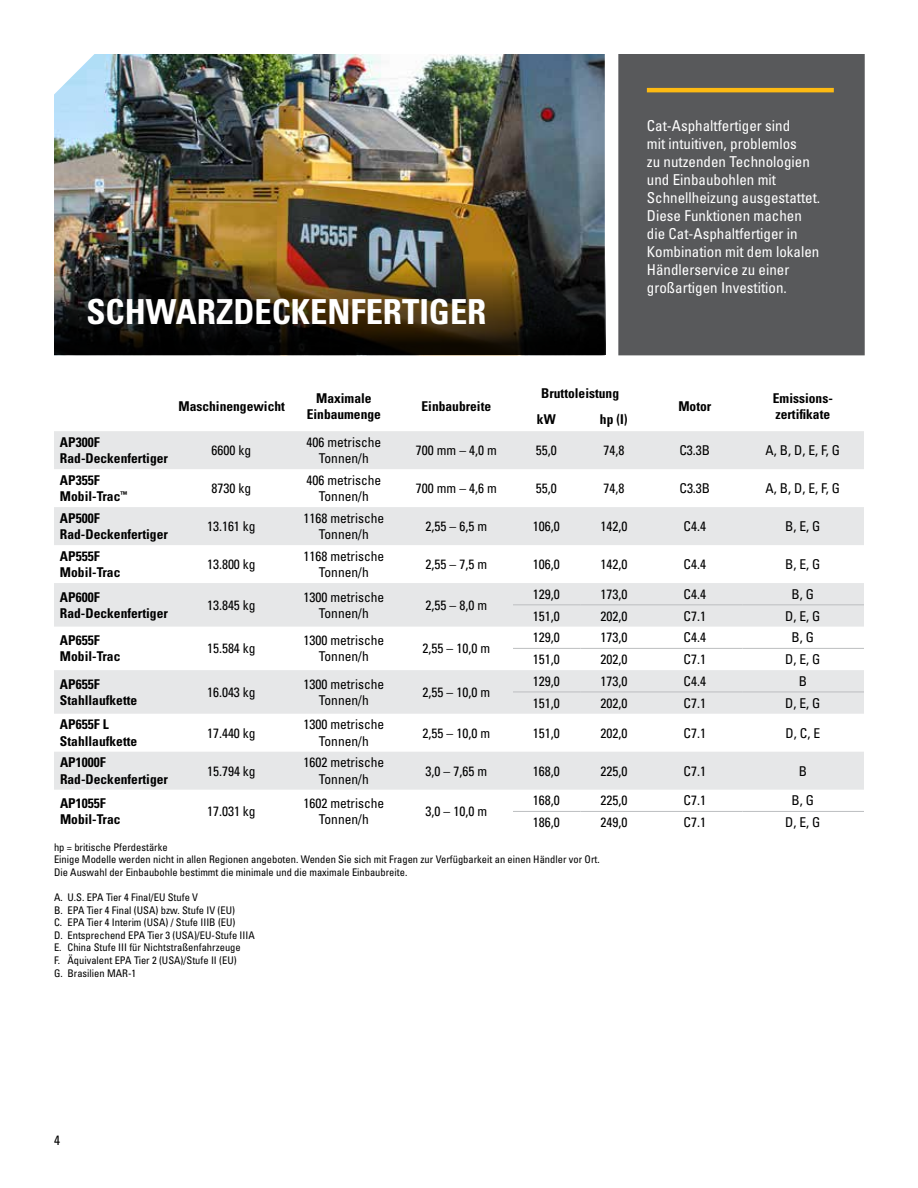
<style>
.page{position:relative;width:918px;height:1188px;background:#fff}
.page>*{position:absolute;margin:0;border:0;box-sizing:border-box;transform-origin:0 0}
.t1{font:700 condensed 34.5px "Univers LT Std";color:#fff}
.t2{font:condensed 15px/18px "Univers LT Std";color:#fff}
.t3{font:condensed 13.5px/16.2px "Univers LT Std";color:#000;text-align:center}
.t4{font:700 condensed 13.5px/16.2px "Univers LT Std";color:#000}
.t5{font:condensed 10.5px/12.6px "Univers LT Std";color:#000}
</style>
<div class="page">
<img style="left:54px;top:54px;width:551px;height:57px">
<div style="left:618px;top:54px;width:247px;height:301px;background:#58595b"></div>
<hr style="left:647px;top:88px;width:187px;height:4px;background:#fdba12">
<img style="left:54px;top:111px;width:552px;height:244px">
<svg style="left:54px;top:431px;width:810px;height:114px;fill:#e6e7e8"></svg>
<svg style="left:54px;top:583px;width:810px;height:207px;fill:#e6e7e8"></svg>
<hr style="left:513px;top:605px;width:67px;height:1px;background:#bcbec0">
<hr style="left:580px;top:605px;width:68px;height:1px;background:#bcbec0">
<hr style="left:648px;top:605px;width:94px;height:1px;background:#bcbec0">
<hr style="left:742px;top:605px;width:122px;height:1px;background:#bcbec0">
<hr style="left:513px;top:648px;width:67px;height:1px;background:#bcbec0">
<hr style="left:580px;top:648px;width:68px;height:1px;background:#bcbec0">
<hr style="left:648px;top:648px;width:94px;height:1px;background:#bcbec0">
<hr style="left:742px;top:648px;width:122px;height:1px;background:#bcbec0">
<hr style="left:513px;top:692px;width:67px;height:1px;background:#bcbec0">
<hr style="left:580px;top:692px;width:68px;height:1px;background:#bcbec0">
<hr style="left:648px;top:692px;width:94px;height:1px;background:#bcbec0">
<hr style="left:742px;top:692px;width:122px;height:1px;background:#bcbec0">
<hr style="left:513px;top:811px;width:67px;height:1px;background:#bcbec0">
<hr style="left:580px;top:811px;width:68px;height:1px;background:#bcbec0">
<hr style="left:648px;top:811px;width:94px;height:1px;background:#bcbec0">
<hr style="left:742px;top:811px;width:122px;height:1px;background:#bcbec0">
<h1 class="t1" style="left:86px;top:290px;width:402px">SCHWARZDECKENFERTIGER</h1>
<p class="t4" style="left:178px;top:398px;width:108px">Maschinengewicht</p>
<p class="t4" style="left:307px;top:390px;width:76px;text-align:center">Maximale<br>Einbaumenge</p>
<p class="t4" style="left:421px;top:398px;width:71px">Einbaubreite</p>
<p class="t2" style="left:647px;top:116px;width:175px">Cat-Asphaltfertiger sind<br>mit intuitiven, problemlos<br>zu nutzenden Technologien und Einbaubohlen mit<br>Schnellheizung ausgestattet.<br>Diese Funktionen machen die Cat-Asphaltfertiger in<br>Kombination mit dem lokalen<br>Händlerservice zu einer großartigen Investition.</p>
<p class="t4" style="left:541px;top:385px;width:80px">Bruttoleistung</p>
<p class="t4" style="left:537px;top:411px;width:20px">kW</p>
<p class="t4" style="left:600px;top:411px;width:29px">hp (I)</p>
<p class="t4" style="left:678px;top:398px;width:34px">Motor</p>
<p class="t4" style="left:773px;top:390px;width:61px">Emissions&shy;zertifikate</p>
<p class="t4" style="left:60px;top:434px;width:109px">AP300F<br>Rad-Deckenfertiger</p>
<p class="t3" style="left:212px;top:442px;width:41px">6600 kg</p>
<p class="t3" style="left:306px;top:434px;width:76px">406 metrische<br>Tonnen/h</p>
<p class="t3" style="left:416px;top:442px;width:82px">700 mm – 4,0 m</p>
<p class="t3" style="left:536px;top:442px;width:22px">55,0</p>
<p class="t3" style="left:603px;top:442px;width:22px">74,8</p>
<p class="t3" style="left:679px;top:442px;width:32px">C3.3B</p>
<p class="t3" style="left:766px;top:442px;width:76px">A, B, D, E, F, G</p>
<p class="t4" style="left:60px;top:472px;width:69px">AP355F<br>Mobil-Trac<sup>™</sup></p>
<p class="t3" style="left:212px;top:480px;width:41px">8730 kg</p>
<p class="t3" style="left:306px;top:472px;width:76px">406 metrische<br>Tonnen/h</p>
<p class="t3" style="left:416px;top:480px;width:82px">700 mm – 4,6 m</p>
<p class="t3" style="left:536px;top:480px;width:22px">55,0</p>
<p class="t3" style="left:603px;top:480px;width:22px">74,8</p>
<p class="t3" style="left:679px;top:480px;width:32px">C3.3B</p>
<p class="t3" style="left:766px;top:480px;width:76px">A, B, D, E, F, G</p>
<p class="t4" style="left:60px;top:510px;width:109px">AP500F<br>Rad-Deckenfertiger</p>
<p class="t3" style="left:207px;top:518px;width:50px">13.161 kg</p>
<p class="t3" style="left:303px;top:510px;width:82px">1168 metrische<br>Tonnen/h</p>
<p class="t3" style="left:426px;top:518px;width:63px">2,55 – 6,5 m</p>
<p class="t3" style="left:533px;top:518px;width:28px">106,0</p>
<p class="t3" style="left:600px;top:518px;width:28px">142,0</p>
<p class="t3" style="left:684px;top:518px;width:24px">C4.4</p>
<p class="t3" style="left:785px;top:518px;width:37px">B, E, G</p>
<p class="t4" style="left:60px;top:548px;width:62px">AP555F<br>Mobil-Trac</p>
<p class="t3" style="left:207px;top:556px;width:50px">13.800 kg</p>
<p class="t3" style="left:303px;top:548px;width:82px">1168 metrische<br>Tonnen/h</p>
<p class="t3" style="left:426px;top:556px;width:63px">2,55 – 7,5 m</p>
<p class="t3" style="left:533px;top:556px;width:28px">106,0</p>
<p class="t3" style="left:600px;top:556px;width:28px">142,0</p>
<p class="t3" style="left:684px;top:556px;width:24px">C4.4</p>
<p class="t3" style="left:785px;top:556px;width:37px">B, E, G</p>
<p class="t4" style="left:60px;top:589px;width:109px">AP600F<br>Rad-Deckenfertiger</p>
<p class="t3" style="left:207px;top:597px;width:50px">13.845 kg</p>
<p class="t3" style="left:303px;top:589px;width:82px">1300 metrische<br>Tonnen/h</p>
<p class="t3" style="left:426px;top:597px;width:63px">2,55 – 8,0 m</p>
<p class="t3" style="left:533px;top:586px;width:28px">129,0</p>
<p class="t3" style="left:600px;top:586px;width:28px">173,0</p>
<p class="t3" style="left:684px;top:586px;width:24px">C4.4</p>
<p class="t3" style="left:792px;top:586px;width:24px">B, G</p>
<p class="t3" style="left:533px;top:608px;width:28px">151,0</p>
<p class="t3" style="left:600px;top:608px;width:28px">202,0</p>
<p class="t3" style="left:684px;top:608px;width:24px">C7.1</p>
<p class="t3" style="left:785px;top:608px;width:37px">D, E, G</p>
<p class="t4" style="left:60px;top:632px;width:62px">AP655F<br>Mobil-Trac</p>
<p class="t3" style="left:207px;top:640px;width:50px">15.584 kg</p>
<p class="t3" style="left:303px;top:632px;width:82px">1300 metrische<br>Tonnen/h</p>
<p class="t3" style="left:423px;top:640px;width:69px">2,55 – 10,0 m</p>
<p class="t4" style="left:60px;top:676px;width:79px">AP655F<br>Stahllaufkette</p>
<p class="t3" style="left:207px;top:684px;width:50px">16.043 kg</p>
<p class="t3" style="left:303px;top:676px;width:82px">1300 metrische<br>Tonnen/h</p>
<p class="t3" style="left:423px;top:684px;width:69px">2,55 – 10,0 m</p>
<p class="t3" style="left:533px;top:629px;width:28px">129,0</p>
<p class="t3" style="left:600px;top:629px;width:28px">173,0</p>
<p class="t3" style="left:684px;top:629px;width:24px">C4.4</p>
<p class="t3" style="left:792px;top:629px;width:24px">B, G</p>
<p class="t3" style="left:533px;top:651px;width:28px">151,0</p>
<p class="t3" style="left:600px;top:651px;width:28px">202,0</p>
<p class="t3" style="left:684px;top:651px;width:24px">C7.1</p>
<p class="t3" style="left:785px;top:651px;width:37px">D, E, G</p>
<p class="t3" style="left:533px;top:673px;width:28px">129,0</p>
<p class="t3" style="left:600px;top:673px;width:28px">173,0</p>
<p class="t3" style="left:684px;top:673px;width:24px">C4.4</p>
<p class="t3" style="left:799px;top:673px;width:10px">B</p>
<p class="t3" style="left:533px;top:695px;width:28px">151,0</p>
<p class="t3" style="left:600px;top:695px;width:28px">202,0</p>
<p class="t3" style="left:684px;top:695px;width:24px">C7.1</p>
<p class="t3" style="left:785px;top:695px;width:37px">D, E, G</p>
<p class="t4" style="left:60px;top:717px;width:79px">AP655F L<br>Stahllaufkette</p>
<p class="t3" style="left:207px;top:725px;width:50px">17.440 kg</p>
<p class="t3" style="left:303px;top:716px;width:82px">1300 metrische<br>Tonnen/h</p>
<p class="t3" style="left:423px;top:725px;width:69px">2,55 – 10,0 m</p>
<p class="t3" style="left:533px;top:725px;width:28px">151,0</p>
<p class="t3" style="left:600px;top:725px;width:28px">202,0</p>
<p class="t3" style="left:684px;top:725px;width:24px">C7.1</p>
<p class="t3" style="left:786px;top:725px;width:36px">D, C, E</p>
<p class="t4" style="left:60px;top:755px;width:109px">AP1000F<br>Rad-Deckenfertiger</p>
<p class="t3" style="left:207px;top:762px;width:50px">15.794 kg</p>
<p class="t3" style="left:303px;top:754px;width:82px">1602 metrische<br>Tonnen/h</p>
<p class="t3" style="left:426px;top:762px;width:63px">3,0 – 7,65 m</p>
<p class="t3" style="left:533px;top:762px;width:28px">168,0</p>
<p class="t3" style="left:600px;top:762px;width:28px">225,0</p>
<p class="t3" style="left:684px;top:762px;width:24px">C7.1</p>
<p class="t3" style="left:799px;top:762px;width:10px">B</p>
<p class="t4" style="left:60px;top:795px;width:62px">AP1055F<br>Mobil-Trac</p>
<p class="t3" style="left:207px;top:803px;width:50px">17.031 kg</p>
<p class="t3" style="left:303px;top:795px;width:82px">1602 metrische<br>Tonnen/h</p>
<p class="t3" style="left:426px;top:803px;width:63px">3,0 – 10,0 m</p>
<p class="t3" style="left:533px;top:792px;width:28px">168,0</p>
<p class="t3" style="left:600px;top:792px;width:28px">225,0</p>
<p class="t3" style="left:684px;top:792px;width:24px">C7.1</p>
<p class="t3" style="left:792px;top:792px;width:24px">B, G</p>
<p class="t3" style="left:533px;top:814px;width:28px">186,0</p>
<p class="t3" style="left:600px;top:814px;width:28px">249,0</p>
<p class="t3" style="left:684px;top:814px;width:24px">C7.1</p>
<p class="t3" style="left:785px;top:814px;width:37px">D, E, G</p>
<p class="t5" style="left:54px;top:840px;width:547px">hp = britische Pferdestärke<br>Einige Modelle werden nicht in allen Regionen angeboten. Wenden Sie sich mit Fragen zur Verfügbarkeit an einen Händler vor Ort.<br>Die Auswahl der Einbaubohle bestimmt die minimale und die maximale Einbaubreite.</p>
<p class="t5" style="left:54px;top:891px;width:202px">A. U.S. EPA Tier 4 Final/EU Stufe V<br>B. EPA Tier 4 Final (USA) bzw. Stufe IV (EU)<br>C. EPA Tier 4 Interim (USA) / Stufe IIIB (EU)<br>D. Entsprechend EPA Tier 3 (USA)/EU-Stufe IIIA E. China Stufe III für Nichtstraßenfahrzeuge<br>F. Äquivalent EPA Tier 2 (USA)/Stufe II (EU)<br>G. Brasilien MAR-1</p>
<p class="t3" style="left:54px;top:1132px;width:7px">4</p>
</div>
